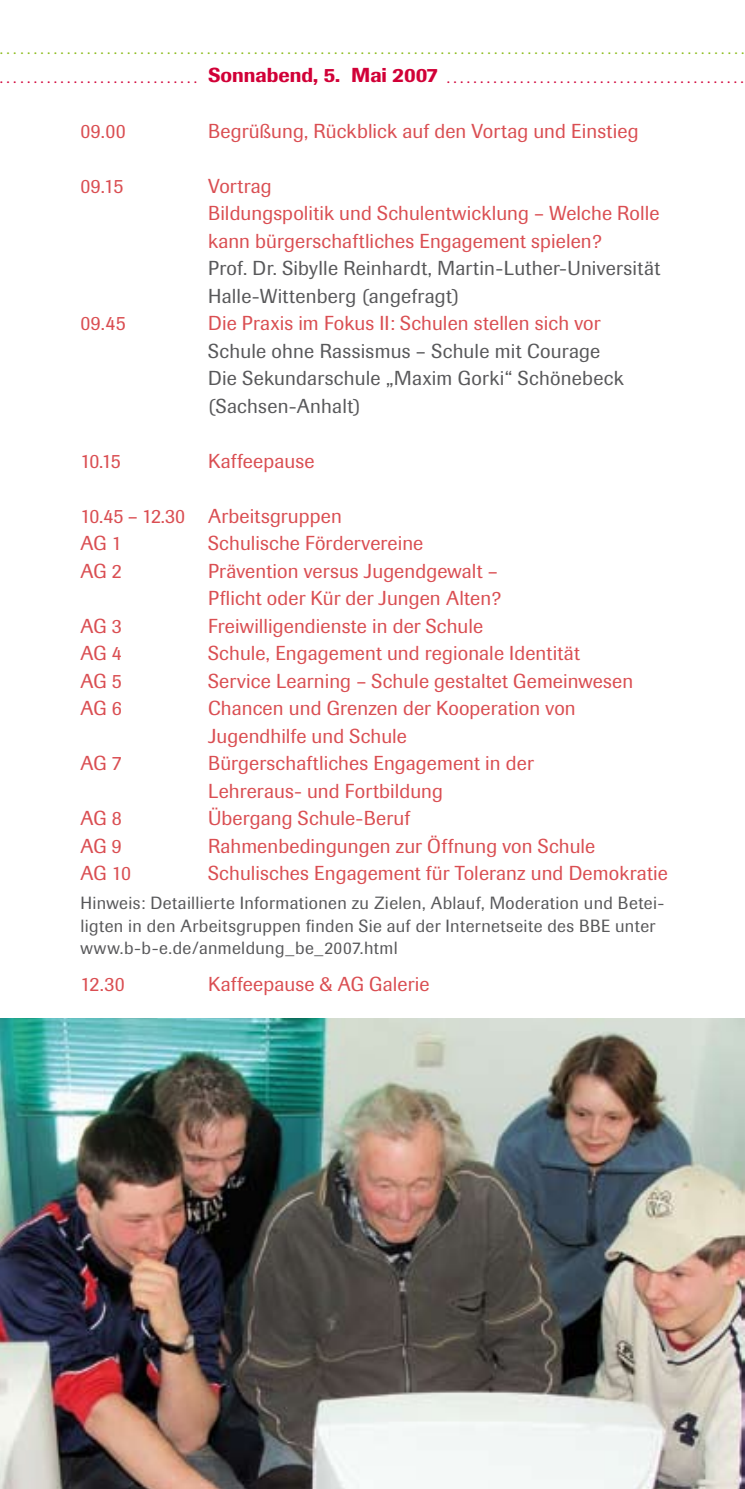
<style>
.page{position:relative;width:745px;height:1489px;background:#fff}
.page>*{position:absolute;margin:0;border:0;box-sizing:border-box;transform-origin:0 0}
.t1{font:20px/27.5px "Imago";letter-spacing:.005em;color:#da4e52}
.t2{font:20px/27.5px "Imago";letter-spacing:.015em;color:#58585a}
.t3{font:20px/28.2px "Imago";color:#89ba16}
.t4{font:17.5px/22.5px "Imago";letter-spacing:.025em;color:#58585a}
.s1{color:#d10037}
.s2{font-weight:500;color:#d10037}
</style>
<div class="page">
<img style="left:0;top:1018px;width:744px;height:470px">
<p class="t3" style="left:-1px;top:33px;width:747px">………………………………………………………………………………………………… <span class="s1">…………………………</span> <span class="s2">Sonnabend, 5. Mai 2007</span> <span class="s1">………………………………………</span></p>
<p class="t1" style="left:80px;top:117px;width:47px">09.00</p>
<p class="t1" style="left:208px;top:117px;width:431px">Begrüßung, Rückblick auf den Vortag und Einstieg</p>
<p class="t1" style="left:208px;top:172px;width:452px">Vortrag<br>Bildungspolitik und Schulentwicklung – Welche Rolle kann bürgerschaftliches Engagement spielen?</p>
<p class="t2" style="left:208px;top:254px;width:453px">Prof. Dr. Sibylle Reinhardt, Martin-Luther-Universität<br>Halle-Wittenberg (angefragt)</p>
<p class="t1" style="left:208px;top:309px;width:389px">Die Praxis im Fokus II: Schulen stellen sich vor</p>
<p class="t2" style="left:208px;top:337px;width:417px">Schule ohne Rassismus – Schule mit Courage<br>Die Sekundarschule „Maxim Gorki“ Schönebeck (Sachsen-Anhalt)</p>
<p class="t1" style="left:208px;top:447px;width:108px">Kaffeepause</p>
<p class="t1" style="left:208px;top:502px;width:455px">Arbeitsgruppen<br>Schulische Fördervereine<br>Prävention versus Jugendgewalt –<br>Pflicht oder Kür der Jungen Alten?<br>Freiwilligendienste in der Schule<br>Schule, Engagement und regionale Identität<br>Service Learning – Schule gestaltet Gemeinwesen Chancen und Grenzen der Kooperation von Jugendhilfe und Schule<br>Bürgerschaftliches Engagement in der<br>Lehreraus- und Fortbildung<br>Übergang Schule-Beruf<br>Rahmenbedingungen zur Öffnung von Schule Schulisches Engagement für Toleranz und Demokratie</p>
<p class="t1" style="left:80px;top:172px;width:44px">09.15</p>
<p class="t1" style="left:80px;top:309px;width:47px">09.45</p>
<p class="t1" style="left:80px;top:447px;width:42px">10.15</p>
<p class="t1" style="left:80px;top:502px;width:106px">10.45 – 12.30<br>AG 1<br>AG 2</p>
<p class="t1" style="left:80px;top:612px;width:43px;text-align:justify">AG 3<br>AG 4<br>AG 5<br>AG 6</p>
<p class="t1" style="left:80px;top:749px;width:43px">AG 7</p>
<p class="t1" style="left:80px;top:804px;width:52px">AG 8<br>AG 9<br>AG 10</p>
<p class="t4" style="left:80px;top:892px;width:585px">Hinweis: Detaillierte Informationen zu Zielen, Ablauf, Moderation und Betei&shy;ligten in den Arbeitsgruppen finden Sie auf der Internetseite des BBE unter www.b-b-e.de/anmeldung_be_2007.html</p>
<p class="t1" style="left:80px;top:969px;width:46px">12.30</p>
<p class="t1" style="left:208px;top:969px;width:217px">Kaffeepause &amp; AG Galerie</p>
</div>
